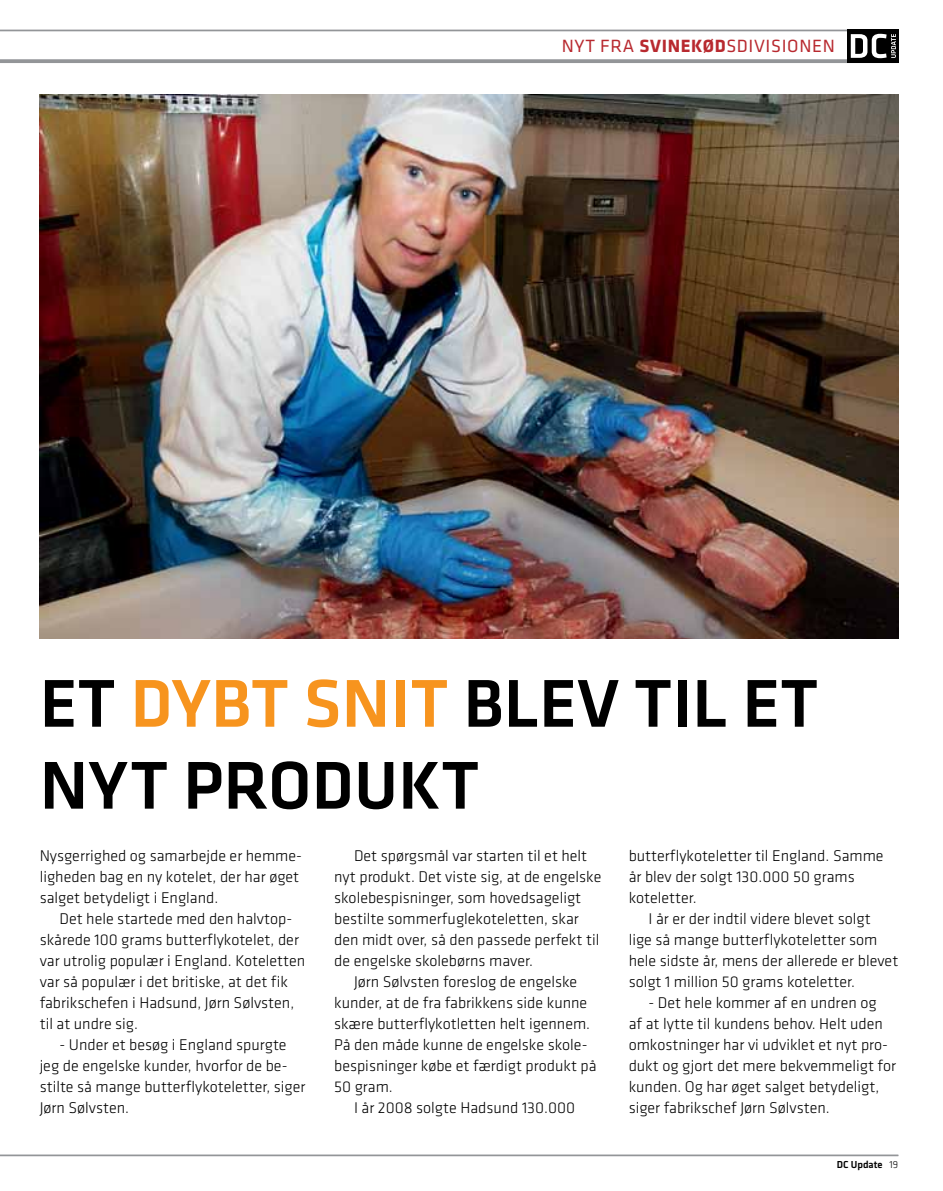
<style>
.page{position:relative;width:943px;height:1191px;background:#fff}
.page>*{position:absolute;margin:0;border:0;box-sizing:border-box;transform-origin:0 0}
.t1{font:500 70px/81.9px "Klavika";color:#000}
.t2{font:18.38px "Klavika";letter-spacing:.035em;color:#b8292f}
.t3{font:300 16.1px/21px "Klavika";color:#000}
.t4{font:500 10.5px "Klavika";color:#000}
.s1{font-weight:700}
.s2{color:#f7941e}
.s3{font-weight:300}
</style>
<div class="page">
<hr style="left:0;top:1154px;width:898px;height:2px;background:#939598">
<hr style="left:0;top:30px;width:898px;height:1px;background:#939598">
<hr style="left:0;top:60px;width:898px;height:3px;background:#939598">
<div style="left:847px;top:30px;width:51px;height:33px;background:#000"></div>
<svg style="left:850px;top:34px;width:46px;height:24px"></svg>
<img style="left:40px;top:94px;width:858px;height:545px">
<p class="t2" style="left:561px;top:35px;width:274px">NYT FRA <span class="s1">SVINEKØD</span>SDIVISIONEN</p>
<h1 class="t1" style="left:40px;top:664px;width:780px">ET <span class="s2">DYBT SNIT</span> BLEV TIL ET<br>NYT PRODUKT</h1>
<p class="t3" style="left:40px;top:845px;width:264px">Nysgerrighed og samarbejde er hemme&shy;ligheden bag en ny kotelet, der har øget salget betydeligt i England.</p>
<p class="t3" style="left:40px;top:908px;width:267px;text-indent:20px">Det hele startede med den halvtop&shy;skårede 100 grams butterflykotelet, der var utrolig populær i England. Koteletten var så populær i det britiske, at det fik fabrikschefen i Hadsund, Jørn Sølvsten, til at undre sig.</p>
<p class="t3" style="left:40px;top:1034px;width:267px;text-indent:20px">- Under et besøg i England spurgte jeg de engelske kunder, hvorfor de be&shy;stilte så mange butterflykoteletter, siger<br>Jørn Sølvsten.</p>
<p class="t3" style="left:334px;top:845px;width:269px;text-indent:20px">Det spørgsmål var starten til et helt nyt produkt. Det viste sig, at de engelske skolebespisninger, som hovedsageligt bestilte sommerfuglekoteletten, skar den midt over, så den passede perfekt til de engelske skolebørns maver.</p>
<p class="t3" style="left:334px;top:971px;width:264px;text-indent:20px">Jørn Sølvsten foreslog de engelske kunder, at de fra fabrikkens side kunne skære butterflykotletten helt igennem.<br>På den måde kunne de engelske skole&shy;bespisninger købe et færdigt produkt på 50 gram.</p>
<p class="t3" style="left:354px;top:1097px;width:222px">I år 2008 solgte Hadsund 130.000</p>
<p class="t3" style="left:628px;top:845px;width:256px">butterflykoteletter til England. Samme år blev der solgt 130.000 50 grams koteletter.</p>
<p class="t3" style="left:628px;top:908px;width:271px;text-indent:20px">I år er der indtil videre blevet solgt<br>lige så mange butterflykoteletter som hele sidste år, mens der allerede er blevet solgt 1 million 50 grams koteletter.</p>
<p class="t3" style="left:628px;top:992px;width:269px;text-indent:20px">- Det hele kommer af en undren og<br>af at lytte til kundens behov. Helt uden omkostninger har vi udviklet et nyt pro&shy;dukt og gjort det mere bekvemmeligt for kunden. Og har øget salget betydeligt, siger fabrikschef Jørn Sølvsten.</p>
<p class="t4" style="left:836px;top:1159px;width:63px">DC UPDATE <span class="s3">19</span></p>
</div>
